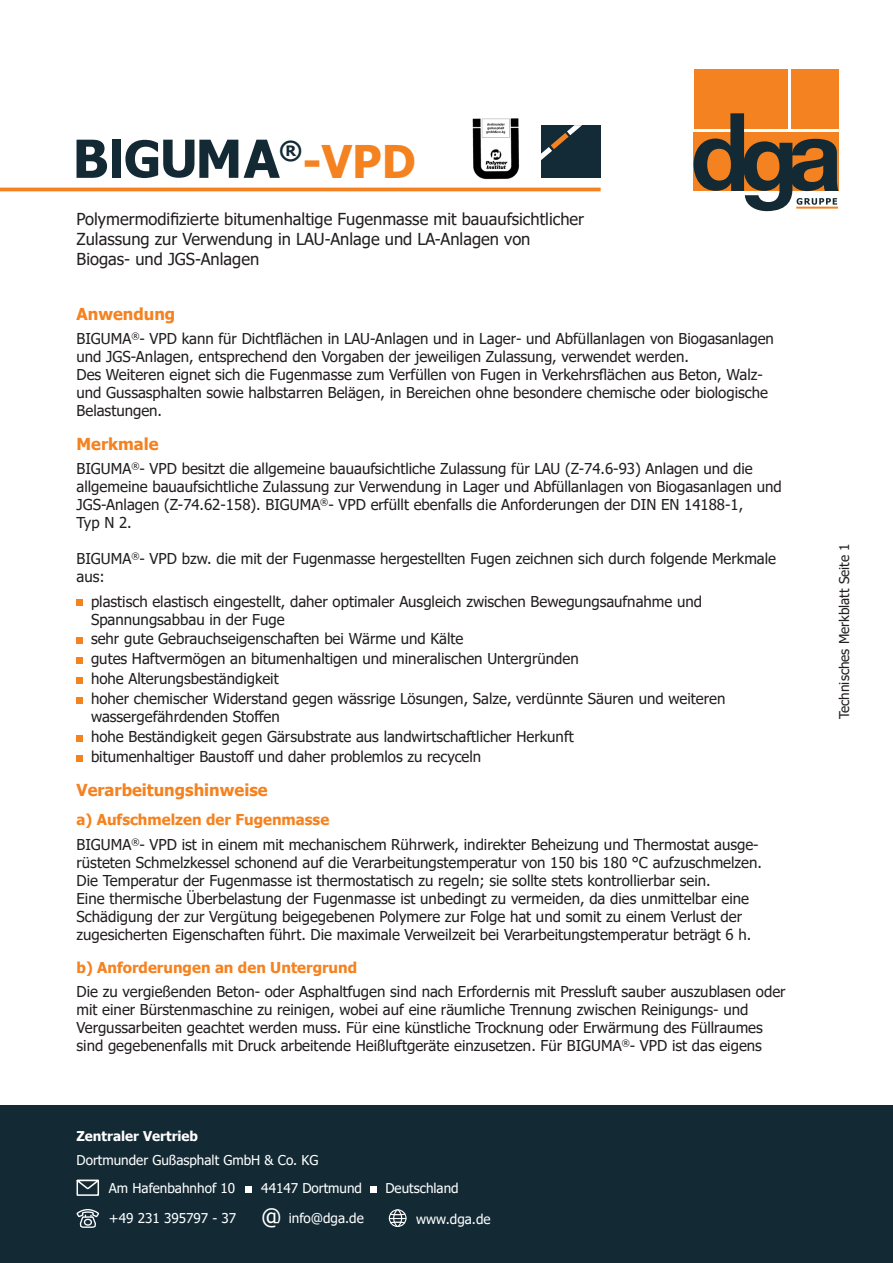
<style>
.page{position:relative;width:893px;height:1263px;background:#fff}
.page>*{position:absolute;margin:0;border:0;box-sizing:border-box;transform-origin:0 0}
.t1{font:700 45px "Tahoma";color:#f58220}
.t2{font:700 25.05px "Tahoma";color:#132a35}
.t3{font:16.5px/19.8px "Tahoma";color:#231f20}
.t4{font:700 16.5px "Tahoma";color:#f58220}
.t5{font:15px/18px "Tahoma";color:#231f20}
.t6{font:700 15px "Tahoma";color:#f58220}
.t7{font:13.5px/28.2px "Tahoma";color:#fff}
.t8{font:13.5px "Tahoma";color:#231f20}
.t9{font:700 13.5px "Tahoma";color:#fff}
.s1{font-weight:700;color:#f58220}
.s2{font-size:22.5px}
</style>
<div class="page">
<div style="left:694px;top:69px;width:93px;height:59px;background:#f58220"></div>
<div style="left:791px;top:69px;width:48px;height:59px;background:#f58220"></div>
<svg style="left:694px;top:113px;width:145px;height:98px"></svg>
<hr style="left:0;top:188px;width:601px;height:3px;background:#f58220">
<div style="left:541px;top:125px;width:60px;height:52px;background:#132b36"></div>
<svg style="left:541px;top:125px;width:41px;height:35px"></svg>
<img style="left:472px;top:118px;width:47px;height:61px">
<svg style="left:77px;top:599px;width:6px;height:6px"></svg>
<svg style="left:77px;top:637px;width:6px;height:6px"></svg>
<svg style="left:77px;top:657px;width:6px;height:6px"></svg>
<svg style="left:77px;top:677px;width:6px;height:6px"></svg>
<svg style="left:77px;top:697px;width:6px;height:6px"></svg>
<svg style="left:77px;top:735px;width:6px;height:6px"></svg>
<svg style="left:77px;top:755px;width:6px;height:6px"></svg>
<div style="left:112px;top:140px;width:9px;height:38px;background:#132a35"></div>
<svg style="left:77px;top:140px;width:30px;height:38px"></svg>
<svg style="left:125px;top:140px;width:113px;height:38px"></svg>
<svg style="left:244px;top:140px;width:36px;height:38px"></svg>
<div style="left:0;top:1106px;width:893px;height:157px;background:#132a35"></div>
<svg style="left:77px;top:1180px;width:22px;height:16px"></svg>
<div style="left:245px;top:1186px;width:6px;height:7px;background:#fff"></div>
<svg style="left:77px;top:1209px;width:22px;height:19px"></svg>
<div style="left:371px;top:1186px;width:6px;height:7px;background:#fff"></div>
<div style="left:389px;top:1209px;width:17px;height:18px;border:1px solid #fff;border-radius:50%"></div>
<div style="left:393px;top:1209px;width:9px;height:18px;border:1px solid #fff;border-radius:50%"></div>
<svg style="left:389px;top:1212px;width:17px;height:12px"></svg>
<h2 class="t2" style="left:279px;top:133px;width:25px">®</h2>
<h1 class="t1" style="left:302px;top:130px;width:115px">-VPD</h1>
<p class="t3" style="left:77px;top:210px;width:509px">Polymermodifizierte bitumenhaltige Fugenmasse mit bauaufsichtlicher<br>Zulassung zur Verwendung in LAU-Anlage und LA-Anlagen von<br>Biogas- und JGS-Anlagen</p>
<p class="t4" style="left:77px;top:302px;width:100px">Anwendung</p>
<p class="t5" style="left:77px;top:331px;width:699px">BIGUMA<sup>®</sup>- VPD kann für Dichtflächen in LAU-Anlagen und in Lager- und Abfüllanlagen von Biogasanlagen und JGS-Anlagen, entsprechend den Vorgaben der jeweiligen Zulassung, verwendet werden.<br>Des Weiteren eignet sich die Fugenmasse zum Verfüllen von Fugen in Verkehrsflächen aus Beton, Walz&shy;und Gussasphalten sowie halbstarren Belägen, in Bereichen ohne besondere chemische oder biologische Belastungen.</p>
<p class="t4" style="left:77px;top:432px;width:84px">Merkmale</p>
<p class="t5" style="left:77px;top:461px;width:707px">BIGUMA<sup>®</sup>- VPD besitzt die allgemeine bauaufsichtliche Zulassung für LAU (Z-74.6-93) Anlagen und die allgemeine bauaufsichtliche Zulassung zur Verwendung in Lager und Abfüllanlagen von Biogasanlagen und JGS-Anlagen (Z-74.62-158). BIGUMA<sup>®</sup>- VPD erfüllt ebenfalls die Anforderungen der DIN EN 14188-1,<br>Typ N 2.</p>
<p class="t5" style="left:77px;top:551px;width:701px">BIGUMA<sup>®</sup>- VPD bzw. die mit der Fugenmasse hergestellten Fugen zeichnen sich durch folgende Merkmale aus:</p>
<p class="t5" style="left:91px;top:593px;width:613px">plastisch elastisch eingestellt, daher optimaler Ausgleich zwischen Bewegungsaufnahme und<br>Spannungsabbau in der Fuge</p>
<p class="t5" style="left:91px;top:630px;width:636px;line-height:20px">sehr gute Gebrauchseigenschaften bei Wärme und Kälte<br>gutes Haftvermögen an bitumenhaltigen und mineralischen Untergründen<br>hohe Alterungsbeständigkeit<br>hoher chemischer Widerstand gegen wässrige Lösungen, Salze, verdünnte Säuren und weiteren</p>
<p class="t5" style="left:91px;top:708px;width:484px;line-height:20px">wassergefährdenden Stoffen<br>hohe Beständigkeit gegen Gärsubstrate aus landwirtschaftlicher Herkunft bitumenhaltiger Baustoff und daher problemlos zu recyceln</p>
<p class="t4" style="left:77px;top:779px;width:193px">Verarbeitungshinweise</p>
<p class="t5" style="left:77px;top:807px;width:684px;line-height:25.3px"><span class="s1">a) Aufschmelzen der Fugenmasse<br></span>BIGUMA<sup>®</sup>- VPD ist in einem mit mechanischem Rührwerk, indirekter Beheizung und Thermostat ausge-</p>
<p class="t5" style="left:77px;top:854px;width:687px">rüsteten Schmelzkessel schonend auf die Verarbeitungstemperatur von 150 bis 180 °C aufzuschmelzen.<br>Die Temperatur der Fugenmasse ist thermostatisch zu regeln; sie sollte stets kontrollierbar sein.<br>Eine thermische Überbelastung der Fugenmasse ist unbedingt zu vermeiden, da dies unmittelbar eine Schädigung der zur Vergütung beigegebenen Polymere zur Folge hat und somit zu einem Verlust der zugesicherten Eigenschaften führt. Die maximale Verweilzeit bei Verarbeitungstemperatur beträgt 6 h.</p>
<p class="t6" style="left:77px;top:957px;width:282px">b) Anforderungen an den Untergrund</p>
<p class="t5" style="left:77px;top:983px;width:711px">Die zu vergießenden Beton- oder Asphaltfugen sind nach Erfordernis mit Pressluft sauber auszublasen oder mit einer Bürstenmaschine zu reinigen, wobei auf eine räumliche Trennung zwischen Reinigungs- und Vergussarbeiten geachtet werden muss. Für eine künstliche Trocknung oder Erwärmung des Füllraumes sind gegebenenfalls mit Druck arbeitende Heißluftgeräte einzusetzen. Für BIGUMA<sup>®</sup>- VPD ist das eigens</p>
<p class="t9" style="left:77px;top:1127px;width:123px">Zentraler Vertrieb</p>
<p class="t7" style="left:109px;top:1146px;width:211px;text-indent:-32px">Dortmunder Gußasphalt GmbH &amp; Co. KG<br>Am Hafenbahnhof 10</p>
<p class="t7" style="left:261px;top:1175px;width:102px">44147 Dortmund</p>
<p class="t7" style="left:109px;top:1205px;width:256px">+49 231 395797 - 37 <span class="s2">@</span> info@dga.de</p>
<p class="t7" style="left:385px;top:1175px;width:75px">Deutschland</p>
<p class="t7" style="left:416px;top:1205px;width:76px">www.dga.de</p>
<p class="t8" style="left:835px;top:719px;width:177px;rotate:-90deg">Technisches Merkblatt Seite 1</p>
</div>
